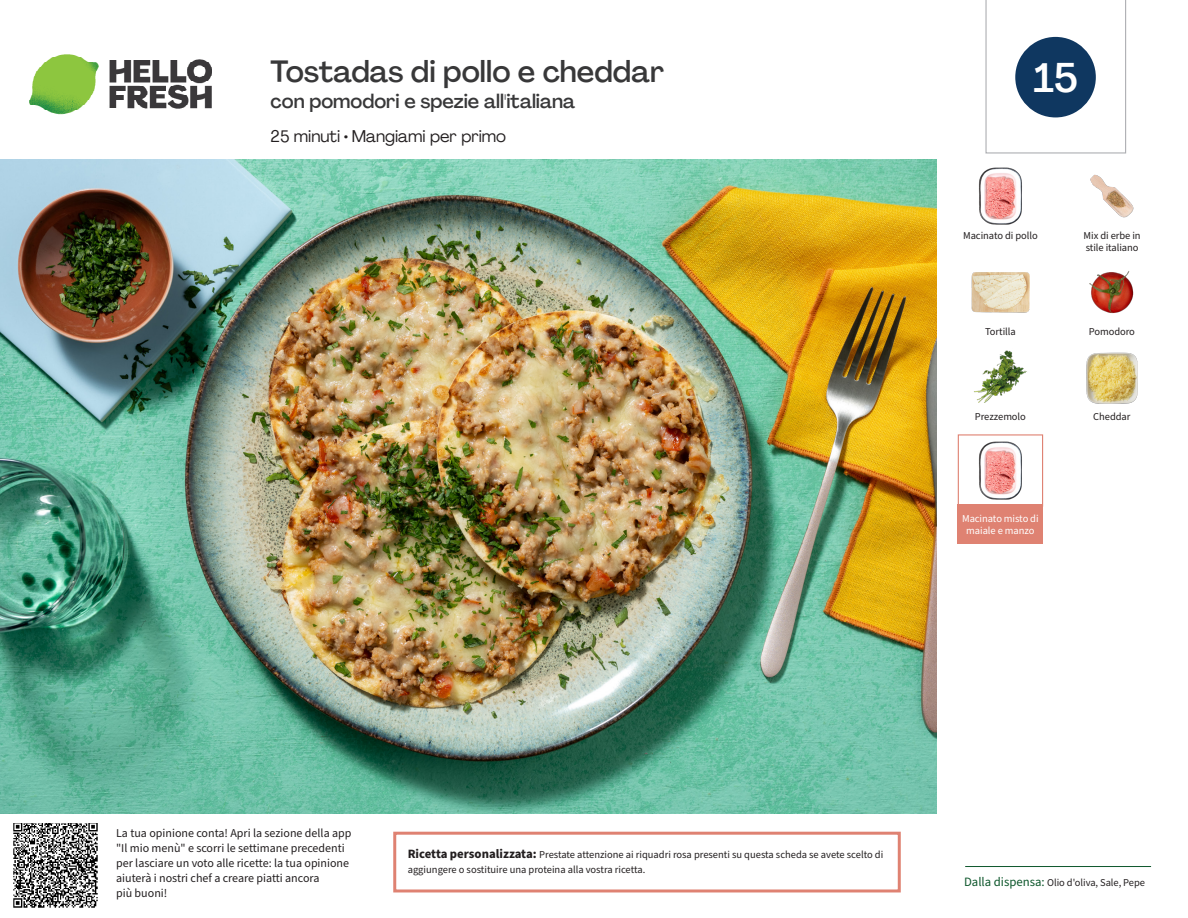
<style>
.page{position:relative;width:1188px;height:918px;background:#fff}
.page>*{position:absolute;margin:0;border:0;box-sizing:border-box;transform-origin:0 0}
._24_Recipe_Nr_Bag{font:500 40.5px "Agrandir";color:#fff}
._15_Titel_UK{font:500 30px "Agrandir";color:#383839}
._15_Titel_UK-2{font:500 19.5px "Agrandir";color:#383839}
._02_Box_Type{font:16.5px "Agrandir";color:#231f20}
._06_Before_Start{font:12px/15px "Source Sans Pro";color:#231f20}
.STEP_Text_IT{font:10.5px/15px "Source Sans Pro";color:#231f20}
._18_FRONT_ingredients_UK{font:10.5px/12px "Source Sans Pro";letter-spacing:-.005em;color:#231f20}
.t1{font:10.5px "Source Sans Variable";letter-spacing:-.005em;color:#231f20}
._18_FRONT_ingredients{font:10.5px/12px "Source Sans Pro";letter-spacing:-.005em;color:#fff;text-align:center}
.s1{font-weight:700;font-size:12.75px}
.s2{font-family:"Source Sans Pro";font-size:12.75px;color:#0e572c}
</style>
<div class="page">
<img style="left:30px;top:54px;width:181px;height:61px">
<hr style="left:965px;top:866px;width:186px;height:1px;background:#0e572c">
<img style="left:0;top:159px;width:936px;height:655px">
<img style="left:1090px;top:174px;width:44px;height:44px">
<img style="left:978px;top:168px;width:44px;height:57px">
<img style="left:1089px;top:271px;width:45px;height:43px">
<img style="left:972px;top:272px;width:57px;height:41px">
<img style="left:1086px;top:352px;width:51px;height:51px">
<img style="left:974px;top:350px;width:53px;height:53px">
<img style="left:14px;top:824px;width:84px;height:84px">
<div style="left:958px;top:434px;width:85px;height:73px;border:1px solid #df8272"></div>
<div style="left:958px;top:504px;width:85px;height:40px;background:#df8272"></div>
<img style="left:978px;top:442px;width:44px;height:57px">
<div style="left:393px;top:832px;width:508px;height:60px;border:3px solid #df8272"></div>
<svg style="left:985px;top:0;width:141px;height:154px"></svg>
<p class="_15_Titel_UK" style="left:271px;top:53px;width:395px">Tostadas di pollo e cheddar</p>
<p class="_15_Titel_UK-2" style="left:271px;top:89px;width:306px">con pomodori e spezie all'italiana</p>
<p class="_02_Box_Type" style="left:271px;top:126px;width:237px">25 minuti • Mangiami per primo</p>
<p class="_24_Recipe_Nr_Bag" style="left:1034px;top:53px;width:46px">15</p>
<p class="_18_FRONT_ingredients_UK" style="left:963px;top:230px;width:76px">Macinato di pollo</p>
<p class="_18_FRONT_ingredients_UK" style="left:1084px;top:230px;width:59px">Mix di erbe in stile italiano</p>
<p class="_18_FRONT_ingredients_UK" style="left:985px;top:326px;width:32px">Tortilla</p>
<p class="_18_FRONT_ingredients_UK" style="left:1089px;top:326px;width:48px">Pomodoro</p>
<p class="_18_FRONT_ingredients_UK" style="left:975px;top:411px;width:53px">Prezzemolo</p>
<p class="_18_FRONT_ingredients_UK" style="left:1093px;top:411px;width:39px">Cheddar</p>
<p class="_18_FRONT_ingredients" style="left:962px;top:512px;width:78px">Macinato misto di maiale e manzo</p>
<p class="_06_Before_Start" style="left:116px;top:826px;width:237px">La tua opinione conta! Apri la sezione della app "Il mio menù" e scorri le settimane precedenti per lasciare un voto alle ricette: la tua opinione aiuterà i nostri chef a creare piatti ancora<br>più buoni!</p>
<p class="STEP_Text_IT" style="left:408px;top:847px;width:477px"><span class="s1">Ricetta personalizzata:</span> Prestate attenzione ai riquadri rosa presenti su questa scheda se avete scelto di aggiungere o sostituire una proteina alla vostra ricetta.</p>
<p class="t1" style="left:964px;top:876px;width:182px"><span class="s2">Dalla dispensa:</span> Olio d'oliva, Sale, Pepe</p>
</div>
